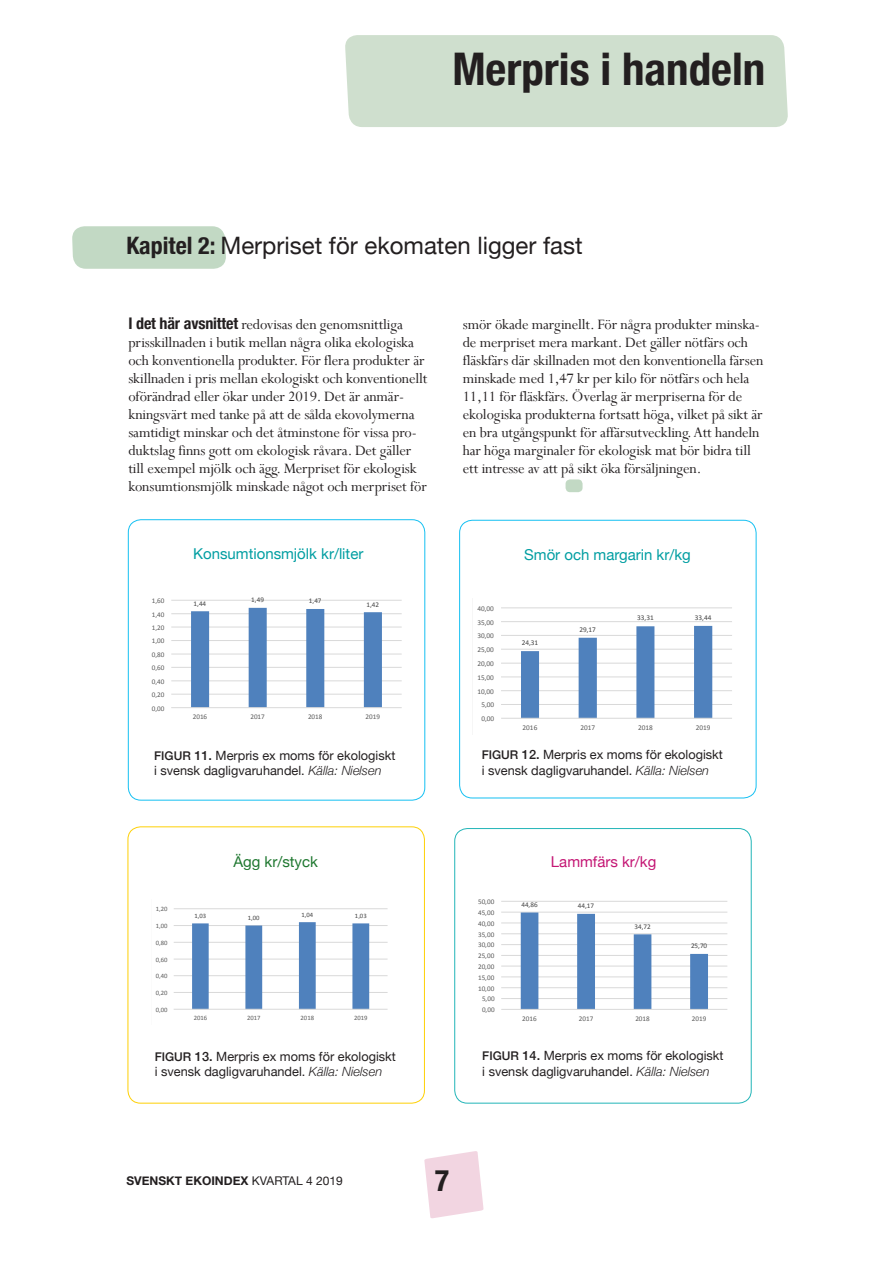
<style>
.page{position:relative;width:893px;height:1263px;background:#fff}
.page>*{position:absolute;margin:0;border:0;box-sizing:border-box;transform-origin:0 0}
.t1{font:700 condensed 45px "Helvetica Neue";color:#231f20}
.t2{font:700 condensed 30px "Helvetica Neue";color:#231f20}
.t3{font:24px "Helvetica Neue";color:#231f20}
.t4{font:16.05px/18px "Perpetua";letter-spacing:-.01em;color:#231f20}
.t5{font:15px "Helvetica Neue";color:#009ea2}
.t6{font:15px "Helvetica Neue";color:#c41674}
.t7{font:15px "Helvetica Neue";color:#1e772f}
.t8{font:12.75px/15.3px "Helvetica Neue";color:#231f20}
.t9{font:700 12px "Helvetica Neue";color:#231f20}
.t10{font:7.2px "Calibri";color:#595959}
.t11{font:7.2px "Calibri";color:#404040}
.t12{font:7.05px "Calibri";color:#595959}
.t13{font:7.05px "Calibri";color:#404040}
.t14{font:6.6px "Calibri";color:#595959}
.t15{font:6.6px "Calibri";color:#404040}
.s1{font-weight:700;font-stretch:condensed}
.s2{font-family:"Helvetica Neue";font-weight:700;font-stretch:condensed}
.s3{font-weight:500;font-size:12px}
.s4{font-weight:500}
.s5{font-weight:300;font-style:italic}
.s6{font-weight:400}
</style>
<div class="page">
<svg style="left:424px;top:1151px;width:60px;height:67px"></svg>
<div style="left:128px;top:519px;width:297px;height:281px;border:1px solid #15c0f2;border-radius:13px"></div>
<div style="left:128px;top:826px;width:297px;height:277px;border:1px solid #fed006;border-radius:13px"></div>
<svg style="left:72px;top:226px;width:154px;height:43px;background:#c4dac6"></svg>
<div style="left:345px;top:35px;width:443px;height:92px;background:#cfdfce"></div>
<svg style="left:171px;top:600px;width:231px;height:108px"></svg>
<div style="left:459px;top:520px;width:297px;height:278px;border:1px solid #15c0f2;border-radius:13px"></div>
<svg style="left:501px;top:607px;width:231px;height:112px"></svg>
<svg style="left:173px;top:908px;width:215px;height:102px"></svg>
<div style="left:454px;top:828px;width:298px;height:275px;border:1px solid #22b5b8;border-radius:13px"></div>
<svg style="left:501px;top:901px;width:227px;height:109px"></svg>
<div style="left:566px;top:479px;width:17px;height:13px;background:#c2d9c4;border-radius:4px"></div>
<h1 class="t1" style="left:452px;top:31px;width:315px">Merpris i handeln</h1>
<h3 class="t3" style="left:126px;top:229px;width:458px"><span class="s1">Kapitel 2:</span> Merpriset för ekomaten ligger fast</h3>
<p class="t4" style="left:128px;top:315px;width:301px"><span class="s2">I det här avsnittet</span> redovisas den genomsnittliga prisskillnaden i butik mellan några olika ekologiska och konventionella produkter. För flera produkter är skillnaden i pris mellan ekologiskt och konventionellt oförändrad eller ökar under 2019. Det är anmär&shy;kningsvärt med tanke på att de sålda ekovolymerna samtidigt minskar och det åtminstone för vissa pro&shy;duktslag finns gott om ekologisk råvara. Det gäller till exempel mjölk och ägg. Merpriset för ekologisk konsumtionsmjölk minskade något och merpriset för</p>
<p class="t4" style="left:463px;top:315px;width:302px">smör ökade marginellt. För några produkter minska&shy;de merpriset mera markant. Det gäller nötfärs och fläskfärs där skillnaden mot den konventionella färsen minskade med 1,47 kr per kilo för nötfärs och hela 11,11 för fläskfärs. Överlag är merpriserna för de ekologiska produkterna fortsatt höga, vilket på sikt är en bra utgångspunkt för affärsutveckling. Att handeln har höga marginaler för ekologisk mat bör bidra till ett intresse av att på sikt öka försäljningen.</p>
<p class="t10" style="left:152px;top:596px;width:14px">1,60</p>
<p class="t10" style="left:152px;top:610px;width:14px">1,40</p>
<p class="t10" style="left:152px;top:623px;width:14px">1,20</p>
<p class="t10" style="left:152px;top:636px;width:14px">1,00</p>
<p class="t10" style="left:152px;top:650px;width:14px">0,80</p>
<p class="t5" style="left:193px;top:543px;width:172px">Konsumtionsmjölk kr/liter</p>
<p class="t11" style="left:194px;top:598px;width:14px">1,44</p>
<p class="t11" style="left:251px;top:595px;width:14px">1,49</p>
<p class="t11" style="left:309px;top:596px;width:14px">1,47</p>
<p class="t11" style="left:366px;top:599px;width:14px">1,42</p>
<p class="t10" style="left:477px;top:604px;width:18px">40,00</p>
<p class="t10" style="left:477px;top:618px;width:18px">35,00</p>
<p class="t10" style="left:477px;top:631px;width:18px">30,00</p>
<p class="t10" style="left:477px;top:645px;width:18px">25,00</p>
<p class="t5" style="left:524px;top:544px;width:168px">Smör och margarin kr/kg</p>
<p class="t11" style="left:522px;top:638px;width:18px">24,31</p>
<p class="t11" style="left:579px;top:625px;width:18px">29,17</p>
<p class="t11" style="left:637px;top:613px;width:18px">33,31</p>
<p class="t11" style="left:695px;top:613px;width:18px">33,44</p>
<p class="t10" style="left:152px;top:663px;width:14px">0,60</p>
<p class="t10" style="left:477px;top:659px;width:18px">20,00</p>
<p class="t10" style="left:152px;top:677px;width:14px">0,40</p>
<p class="t10" style="left:477px;top:673px;width:18px">15,00</p>
<p class="t10" style="left:152px;top:690px;width:14px">0,20</p>
<p class="t10" style="left:477px;top:687px;width:18px">10,00</p>
<p class="t10" style="left:152px;top:703px;width:14px">0,00</p>
<p class="t10" style="left:481px;top:700px;width:14px">5,00</p>
<p class="t10" style="left:193px;top:712px;width:16px">2016</p>
<p class="t10" style="left:250px;top:712px;width:16px">2017</p>
<p class="t10" style="left:308px;top:712px;width:16px">2018</p>
<p class="t10" style="left:366px;top:712px;width:16px">2019</p>
<p class="t10" style="left:481px;top:714px;width:14px">0,00</p>
<p class="t10" style="left:523px;top:723px;width:16px">2016</p>
<p class="t10" style="left:580px;top:723px;width:16px">2017</p>
<p class="t10" style="left:638px;top:723px;width:16px">2018</p>
<p class="t10" style="left:696px;top:723px;width:16px">2019</p>
<p class="t8" style="left:154px;top:748px;width:243px"><span class="s3">FIGUR</span> <span class="s4">11.</span> Merpris ex moms för ekologiskt i svensk dagligvaruhandel. <span class="s5">Källa: Nielsen</span></p>
<p class="t8" style="left:482px;top:748px;width:243px"><span class="s3">FIGUR</span> <span class="s4">12.</span> Merpris ex moms för ekologiskt i svensk dagligvaruhandel. <span class="s5">Källa: Nielsen</span></p>
<p class="t7" style="left:234px;top:850px;width:86px">Ägg kr/styck</p>
<p class="t6" style="left:551px;top:851px;width:107px">Lammfärs kr/kg</p>
<p class="t14" style="left:156px;top:905px;width:13px">1,20</p>
<p class="t14" style="left:156px;top:922px;width:13px">1,00</p>
<p class="t15" style="left:195px;top:912px;width:13px">1,03</p>
<p class="t15" style="left:248px;top:914px;width:13px">1,00</p>
<p class="t15" style="left:301px;top:910px;width:13px">1,04</p>
<p class="t15" style="left:355px;top:912px;width:13px">1,03</p>
<p class="t12" style="left:478px;top:897px;width:18px">50,00</p>
<p class="t12" style="left:478px;top:908px;width:18px">45,00</p>
<p class="t12" style="left:478px;top:919px;width:18px">40,00</p>
<p class="t13" style="left:521px;top:900px;width:18px">44,86</p>
<p class="t13" style="left:578px;top:901px;width:18px">44,17</p>
<p class="t13" style="left:634px;top:922px;width:18px">34,72</p>
<p class="t12" style="left:478px;top:930px;width:18px">35,00</p>
<p class="t14" style="left:156px;top:938px;width:13px">0,80</p>
<p class="t12" style="left:478px;top:940px;width:18px">30,00</p>
<p class="t13" style="left:691px;top:941px;width:18px">25,70</p>
<p class="t14" style="left:156px;top:955px;width:13px">0,60</p>
<p class="t12" style="left:478px;top:951px;width:18px">25,00</p>
<p class="t12" style="left:478px;top:962px;width:18px">20,00</p>
<p class="t14" style="left:156px;top:972px;width:13px">0,40</p>
<p class="t12" style="left:478px;top:973px;width:18px">15,00</p>
<p class="t14" style="left:156px;top:989px;width:13px">0,20</p>
<p class="t12" style="left:478px;top:984px;width:18px">10,00</p>
<p class="t12" style="left:482px;top:995px;width:14px">5,00</p>
<p class="t14" style="left:156px;top:1005px;width:13px">0,00</p>
<p class="t12" style="left:482px;top:1005px;width:14px">0,00</p>
<p class="t14" style="left:194px;top:1014px;width:15px">2016</p>
<p class="t14" style="left:247px;top:1014px;width:15px">2017</p>
<p class="t14" style="left:301px;top:1014px;width:15px">2018</p>
<p class="t14" style="left:354px;top:1014px;width:15px">2019</p>
<p class="t12" style="left:522px;top:1014px;width:16px">2016</p>
<p class="t12" style="left:579px;top:1014px;width:16px">2017</p>
<p class="t12" style="left:635px;top:1014px;width:16px">2018</p>
<p class="t12" style="left:692px;top:1014px;width:16px">2019</p>
<p class="t8" style="left:155px;top:1049px;width:243px"><span class="s3">FIGUR</span> <span class="s4">13.</span> Merpris ex moms för ekologiskt i svensk dagligvaruhandel. <span class="s5">Källa: Nielsen</span></p>
<p class="t8" style="left:482px;top:1049px;width:243px"><span class="s3">FIGUR</span> <span class="s4">14.</span> Merpris ex moms för ekologiskt i svensk dagligvaruhandel. <span class="s5">Källa: Nielsen</span></p>
<p class="t9" style="left:126px;top:1172px;width:218px">SVENSKT EKOINDEX <span class="s6">KVARTAL 4 2019</span></p>
<h2 class="t2" style="left:435px;top:1155px;width:16px">7</h2>
</div>
